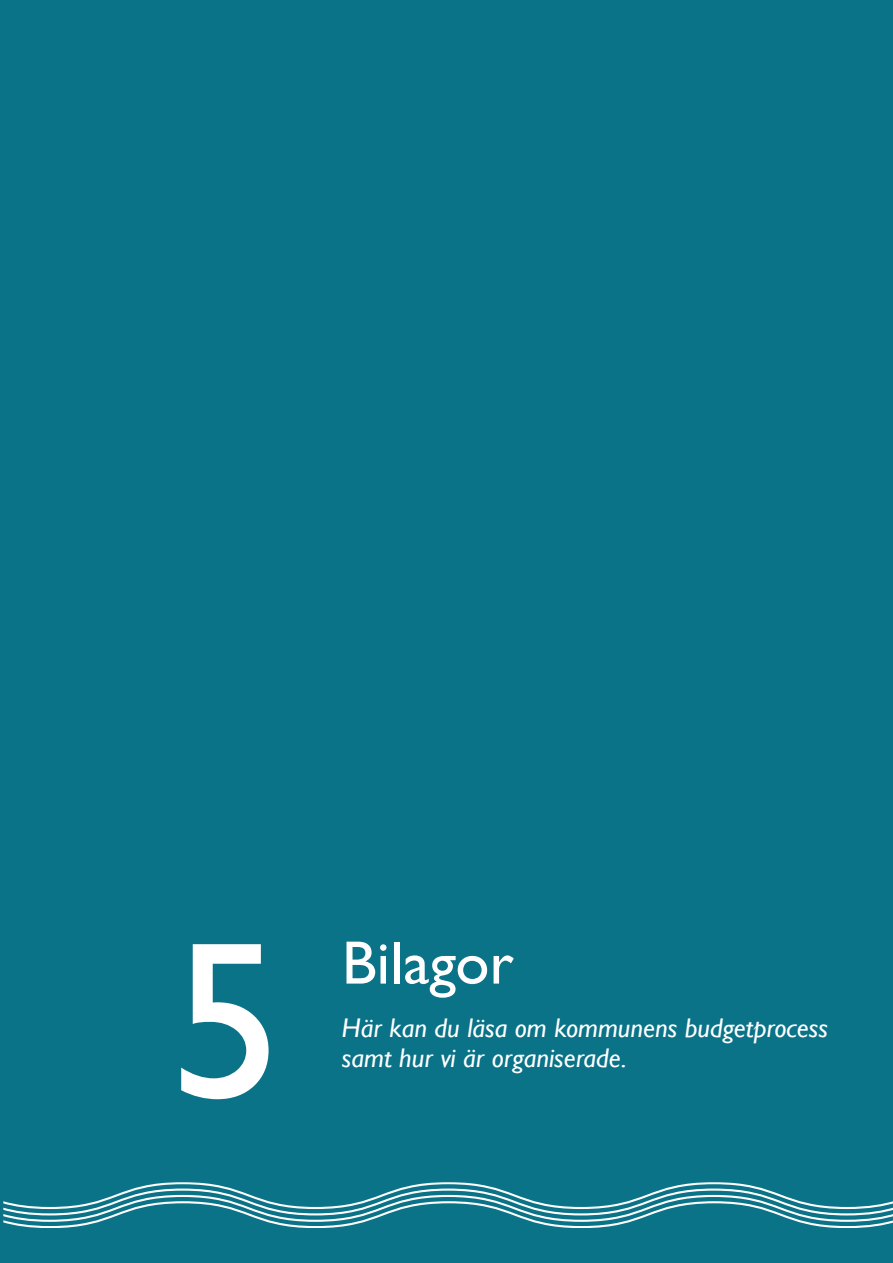
<style>
.page{position:relative;width:893px;height:1263px;background:#0a7388}
.page>*{position:absolute;margin:0;border:0;box-sizing:border-box;transform-origin:0 0}
.Rubrik{font:225px "Gill Sans";color:#fff}
.Rubrik-2{font:61.5px "Gill Sans";color:#fff}
.Innehållsförteckning{font:italic 27px/30px "Gill Sans";color:#fff}
</style>
<div class="page">
<svg style="left:3px;top:1182px;width:890px;height:46px"></svg>
<p class="Rubrik" style="left:170px;top:891px;width:114px">5</p>
<p class="Rubrik-2" style="left:342px;top:927px;width:173px">Bilagor</p>
<p class="Innehållsförteckning" style="left:342px;top:1013px;width:487px">Här kan du läsa om kommunens budgetprocess samt hur vi är organiserade.</p>
</div>
